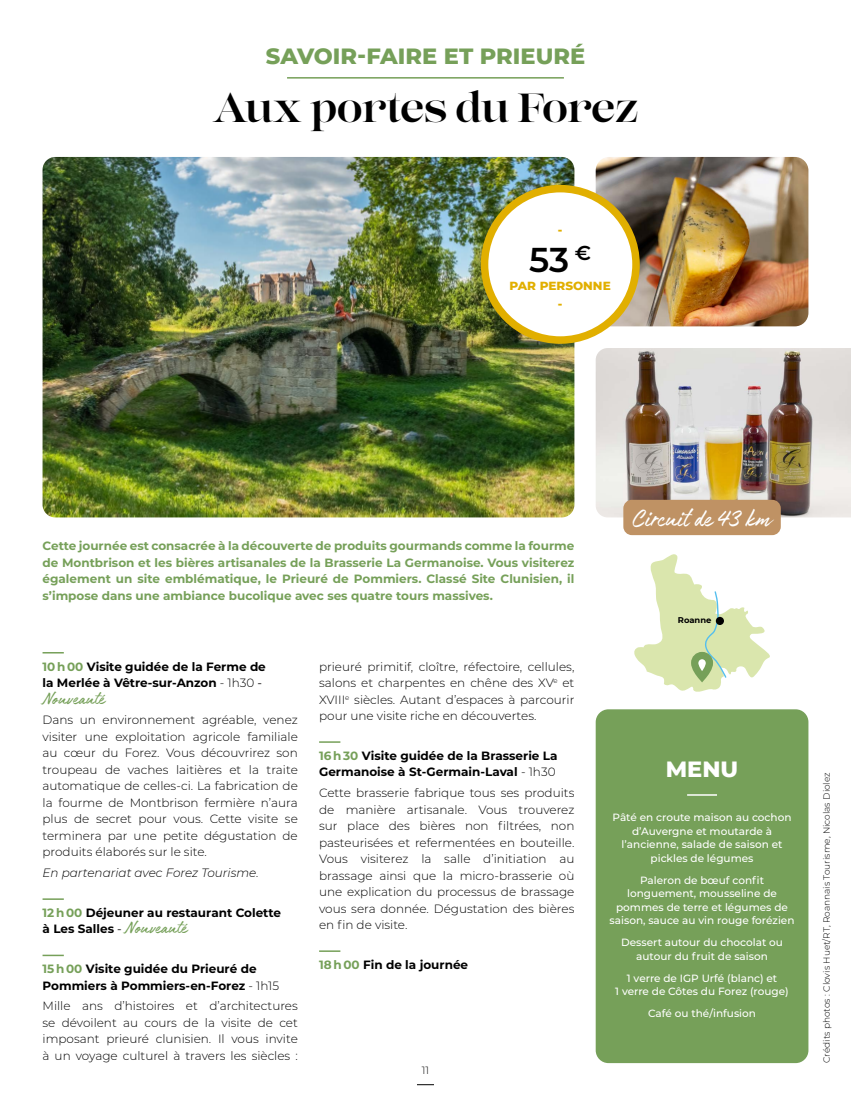
<style>
.page{position:relative;width:851px;height:1106px;background:#fff}
.page>*{position:absolute;margin:0;border:0;box-sizing:border-box;transform-origin:0 0}
.t1{font:40.5px "Lust Pro No 4";color:#000}
.t2{font:600 34.5px "Montserrat";color:#000}
.t3{font:27px "Authenia Solid";color:#fff}
.t4{font:800 22.5px "Montserrat";color:#76a059}
.t5{font:800 22.5px "Montserrat";color:#fff}
.t6{font:19.5px "Authenia Solid";letter-spacing:-.005em;color:#76a059}
.t7{font:300 12px/16.5px "Montserrat";color:#000;text-align:justify}
.t8{font:700 12px/16.5px "Montserrat";color:#76a059;text-align:justify}
.t9{font:700 12px/16.5px "Montserrat";color:#000}
.t10{font:italic 300 12px "Montserrat";color:#000}
.t11{font:800 12px/18px "Montserrat";color:#e1af00;text-align:center}
.t12{font:500 10.5px/13.5px "Montserrat";color:#fff;text-align:center}
.t13{font:300 10.5px "Montserrat";color:#000}
.t14{font:300 9px "Montserrat";color:#000}
.t15{font:700 8.4px "Montserrat";color:#000}
.s1{color:#76a059}
.s2{font-weight:300}
.s3{font-weight:400}
.s4{font-family:"Authenia Solid";font-weight:400;font-size:19.5px;color:#76a059}
</style>
<div class="page">
<div style="left:595px;top:709px;width:213px;height:354px;background:#76a059;border-radius:13px"></div>
<svg style="left:43px;top:652px;width:21px;height:1px"></svg>
<svg style="left:43px;top:898px;width:21px;height:1px"></svg>
<hr style="left:43px;top:954px;width:21px;height:2px;background:#76a059">
<svg style="left:319px;top:741px;width:21px;height:1px"></svg>
<hr style="left:319px;top:950px;width:21px;height:2px;background:#76a059">
<hr style="left:687px;top:794px;width:30px;height:1px;background:#fff">
<img style="left:595px;top:157px;width:213px;height:169px">
<img style="left:595px;top:348px;width:255px;height:169px">
<img style="left:43px;top:157px;width:531px;height:360px">
<hr style="left:287px;top:77px;width:277px;height:2px;background:#76a059">
<div style="left:484px;top:189px;width:152px;height:151px;background:#fff;border-radius:50%"></div>
<div style="left:480px;top:185px;width:159px;height:159px;border:8px solid #e1af00;border-radius:50%"></div>
<svg style="left:634px;top:554px;width:135px;height:137px"></svg>
<div style="left:715px;top:617px;width:8px;height:8px;background:#000;border-radius:50%"></div>
<svg style="left:694px;top:655px;width:15px;height:22px"></svg>
<div style="left:691px;top:652px;width:22px;height:28px;border:7px solid #76a059;border-radius:7px"></div>
<svg style="left:417px;top:1084px;width:17px;height:1px"></svg>
<div style="left:623px;top:500px;width:157px;height:35px;background:#bf9264;border-radius:9px"></div>
<h3 class="t4" style="left:266px;top:40px;width:321px">SAVOIR-FAIRE ET PRIEURÉ</h3>
<h1 class="t1" style="left:212px;top:84px;width:427px">Aux portes du Forez</h1>
<p class="t11" style="left:557px;top:220px;width:6px">-</p>
<h2 class="t2" style="left:529px;top:235px;width:63px">53 <sup>€</sup></h2>
<p class="t11" style="left:509px;top:276px;width:103px">PAR PERSONNE -</p>
<p class="t8" style="left:43px;top:537px;width:533px">Cette journée est consacrée à la découverte de produits gourmands comme la fourme de Montbrison et les bières artisanales de la Brasserie La Germanoise. Vous visiterez également un site emblématique, le Prieuré de Pommiers. Classé Site Clunisien, il s’impose dans une ambiance bucolique avec ses quatre tours massives.</p>
<p class="t9" style="left:43px;top:657px;width:225px"><span class="s1">10 h 00</span> Visite guidée de la Ferme de la Merlée à Vêtre-sur-Anzon <span class="s2">- 1h30</span> <span class="s3">-</span></p>
<h3 class="t6" style="left:43px;top:688px;width:63px">Nouveauté</h3>
<p class="t7" style="left:43px;top:711px;width:257px">Dans un environnement agréable, venez visiter une exploitation agricole familiale au cœur du Forez. Vous découvrirez son troupeau de vaches laitières et la traite automatique de celles-ci. La fabrication de la fourme de Montbrison fermière n’aura plus de secret pour vous. Cette visite se terminera par une petite dégustation de produits élaborés sur le site.</p>
<p class="t10" style="left:43px;top:864px;width:218px">En partenariat avec Forez Tourisme.</p>
<p class="t9" style="left:43px;top:903px;width:240px"><span class="s1">12 h 00</span> Déjeuner au restaurant Colette à Les Salles <span class="s3">-</span> <span class="s4">Nouveauté</span></p>
<p class="t9" style="left:43px;top:960px;width:238px"><span class="s1">15 h 00</span> Visite guidée du Prieuré de<br>Pommiers à Pommiers-en-Forez <span class="s2">- 1h15</span></p>
<p class="t7" style="left:43px;top:997px;width:257px">Mille ans d’histoires et d’architectures se dévoilent au cours de la visite de cet imposant prieuré clunisien. Il vous invite à un voyage culturel à travers les siècles :</p>
<p class="t7" style="left:319px;top:657px;width:257px">prieuré primitif, cloître, réfectoire, cellules, salons et charpentes en chêne des XV<sup>e</sup> et XVIII<sup>e</sup> siècles. Autant d’espaces à parcourir pour une visite riche en découvertes.</p>
<p class="t9" style="left:319px;top:746px;width:240px"><span class="s1">16 h 30</span> Visite guidée de la Brasserie La<br>Germanoise à St-Germain-Laval <span class="s2">- 1h30</span></p>
<p class="t7" style="left:319px;top:784px;width:257px">Cette brasserie fabrique tous ses produits de manière artisanale. Vous trouverez sur place des bières non filtrées, non pasteurisées et refermentées en bouteille.<br>Vous visiterez la salle d’initiation au brassage ainsi que la micro-brasserie où une explication du processus de brassage vous sera donnée. Dégustation des bières en fin de visite.</p>
<p class="t9" style="left:319px;top:955px;width:150px"><span class="s1">18 h 00</span> Fin de la journée</p>
<p class="t13" style="left:421px;top:1063px;width:9px">11</p>
<h3 class="t3" style="left:632px;top:505px;width:140px">Circuit de 43 km</h3>
<p class="t15" style="left:677px;top:614px;width:35px">Roanne</p>
<h3 class="t5" style="left:665px;top:752px;width:74px">MENU</h3>
<p class="t12" style="left:612px;top:810px;width:180px">Pâté en croute maison au cochon d’Auvergne et moutarde à l’ancienne, salade de saison et pickles de légumes</p>
<p class="t12" style="left:609px;top:873px;width:186px">Paleron de bœuf confit longuement, mousseline de pommes de terre et légumes de saison, sauce au vin rouge forézien</p>
<p class="t12" style="left:621px;top:935px;width:163px">Dessert autour du chocolat ou autour du fruit de saison</p>
<p class="t12" style="left:615px;top:971px;width:175px">1 verre de IGP Urfé (blanc) et<br>1 verre de Côtes du Forez (rouge)</p>
<p class="t12" style="left:648px;top:1006px;width:109px">Café ou thé/infusion</p>
<p class="t14" style="left:820px;top:1063px;width:292px;rotate:-90deg">Crédits photos : Clovis Huet/RT, Roannais Tourisme, Nicolas Diolez</p>
</div>
